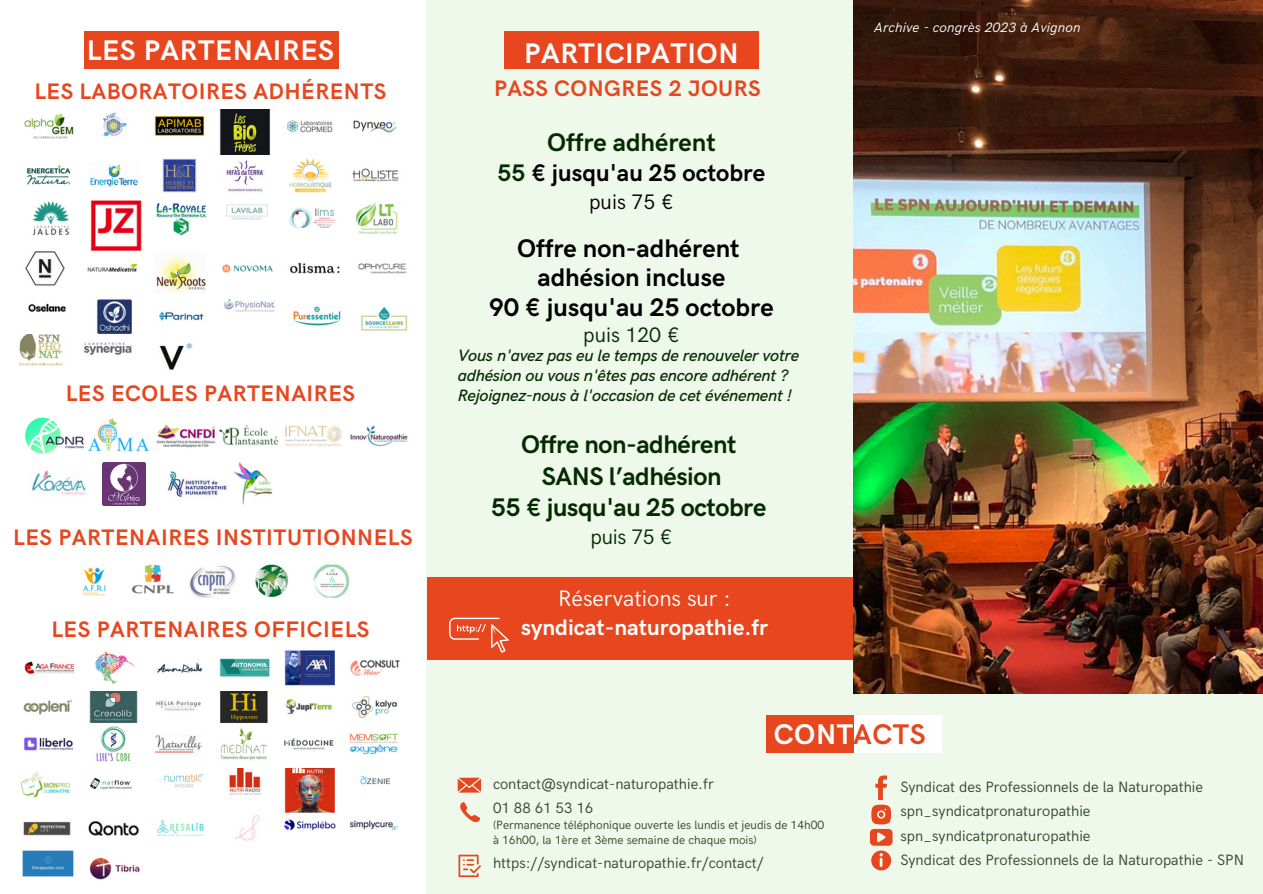
<style>
.page{position:relative;width:1263px;height:894px;background:#fff}
.page>*{position:absolute;margin:0;border:0;box-sizing:border-box;transform-origin:0 0}
.t1{font:700 28.5px "HK Grotesk";letter-spacing:.02em;color:#fff}
.t2{font:700 25.5px/31.5px "HK Grotesk";letter-spacing:-.015em;color:#042b00;text-align:center}
.t3{font:700 25.5px/29.2px "HK Grotesk";color:#000;text-align:center}
.t4{font:700 24px "HK Grotesk";color:#000}
.t5{font:700 22.5px "HK Grotesk";letter-spacing:.025em;color:#e7461e}
.t6{font:700 22.5px/28.2px "HK Grotesk";color:#fff;text-align:center}
.t7{font:21px "HK Grotesk";color:#042b00}
.t8{font:21px "HK Grotesk";color:#000}
.t9{font:italic 500 16.5px/20.2px "HK Grotesk";letter-spacing:-.015em;color:#042b00}
.t10{font:15px "HK Grotesk";color:#314528}
.t11{font:italic 13.65px "HK Grotesk";letter-spacing:.01em;color:#fefefe}
.t12{font:12px/15px "HK Grotesk";color:#314528}
.s1{color:#042b00}
.s2{font-weight:400}
.s3{color:#e7461e}
</style>
<div class="page">
<div style="left:84px;top:32px;width:254px;height:37px;background:#e7461e"></div>
<div style="left:426px;top:0;width:428px;height:893px;background:#eef8eb"></div>
<div style="left:427px;top:577px;width:427px;height:82px;background:#e7461e"></div>
<div style="left:504px;top:32px;width:254px;height:37px;background:#e7461e"></div>
<svg style="left:449px;top:617px;width:60px;height:35px"></svg>
<img style="left:854px;top:0;width:409px;height:694px">
<div style="left:850px;top:694px;width:413px;height:199px;background:#eef8eb"></div>
<div style="left:766px;top:714px;width:88px;height:38px;background:#e7461e"></div>
<div style="left:854px;top:714px;width:88px;height:38px;background:#fff"></div>
<svg style="left:458px;top:777px;width:23px;height:15px"></svg>
<svg style="left:460px;top:802px;width:20px;height:21px"></svg>
<svg style="left:458px;top:854px;width:23px;height:22px"></svg>
<svg style="left:870px;top:775px;width:22px;height:95px"></svg>
<img style="left:82px;top:564px;width:268px;height:34px">
<img style="left:25px;top:417px;width:59px;height:37px">
<img style="left:88px;top:418px;width:61px;height:34px">
<img style="left:219px;top:425px;width:60px;height:20px">
<img style="left:285px;top:425px;width:58px;height:22px">
<img style="left:32px;top:470px;width:54px;height:25px">
<img style="left:227px;top:462px;width:46px;height:42px">
<img style="left:167px;top:471px;width:60px;height:26px">
<img style="left:156px;top:424px;width:60px;height:24px">
<img style="left:350px;top:425px;width:58px;height:22px">
<img style="left:103px;top:462px;width:43px;height:43px">
<img style="left:24px;top:650px;width:376px;height:36px">
<img style="left:23px;top:815px;width:237px;height:26px">
<img style="left:156px;top:768px;width:234px;height:44px">
<img style="left:24px;top:726px;width:374px;height:36px">
<img style="left:23px;top:691px;width:374px;height:32px">
<img style="left:22px;top:850px;width:118px;height:30px">
<img style="left:284px;top:819px;width:52px;height:12px">
<img style="left:342px;top:805px;width:56px;height:26px">
<img style="left:90px;top:777px;width:42px;height:13px">
<img style="left:20px;top:772px;width:51px;height:26px">
<img style="left:24px;top:109px;width:374px;height:46px">
<img style="left:25px;top:250px;width:382px;height:44px">
<img style="left:27px;top:158px;width:372px;height:35px">
<img style="left:32px;top:200px;width:366px;height:50px">
<img style="left:19px;top:333px;width:174px;height:37px">
<img style="left:28px;top:299px;width:380px;height:34px">
<p class="t1" style="left:87px;top:35px;width:249px">LES PARTENAIRES</p>
<p class="t5" style="left:34px;top:79px;width:353px">LES LABORATOIRES ADHÉRENTS</p>
<p class="t5" style="left:66px;top:381px;width:291px">LES ECOLES PARTENAIRES</p>
<h4 class="t5" style="left:13px;top:525px;width:401px">LES PARTENAIRES INSTITUTIONNELS</h4>
<h1 class="t5" style="left:51px;top:616px;width:319px">LES PARTENAIRES OFFICIELS</h1>
<h3 class="t1" style="left:524px;top:37px;width:216px">PARTICIPATION</h3>
<h2 class="t5" style="left:494px;top:76px;width:268px">PASS CONGRES 2 JOURS</h2>
<p class="t2" style="left:547px;top:128px;width:170px">Offre adhérent</p>
<p class="t4" style="left:498px;top:159px;width:269px"><span class="s1">55</span> € jusqu'au 25 octobre</p>
<p class="t8" style="left:589px;top:190px;width:86px">puis 75 €</p>
<p class="t3" style="left:489px;top:235px;width:286px">Offre non-adhérent adhésion incluse<br>90 € jusqu'au 25 octobre</p>
<p class="t7" style="left:583px;top:322px;width:98px">puis 120 €</p>
<p class="t9" style="left:458px;top:345px;width:343px">Vous n'avez pas eu le temps de renouveler votre adhésion ou vous n'êtes pas encore adhérent ?<br>Rejoignez-nous à l'occasion de cet événement !</p>
<p class="t2" style="left:491px;top:429px;width:276px">Offre non-adhérent<br>SANS l’adhésion<br>55 € jusqu'au 25 octobre</p>
<p class="t7" style="left:591px;top:525px;width:84px">puis 75 €</p>
<h2 class="t6" style="left:521px;top:585px;width:248px"><span class="s2">Réservations sur : </span>syndicat-naturopathie.fr</h2>
<h5 class="t11" style="left:874px;top:20px;width:208px">Archive - congrès 2023 à Avignon</h5>
<h3 class="t1" style="left:774px;top:717px;width:153px">CONT<span class="s3">ACTS</span></h3>
<p class="t10" style="left:493px;top:775px;width:222px">contact@syndicat-naturopathie.fr</p>
<p class="t10" style="left:493px;top:799px;width:102px">01 88 61 53 16</p>
<p class="t12" style="left:493px;top:817px;width:333px">(Permanence téléphonique ouverte les lundis et jeudis de 14h00 à 16h00, la 1ère et 3ème semaine de chaque mois)</p>
<p class="t10" style="left:493px;top:854px;width:272px">https://syndicat-naturopathie.fr/contact/</p>
<p class="t10" style="left:900px;top:778px;width:304px">Syndicat des Professionnels de la Naturopathie</p>
<h3 class="t10" style="left:900px;top:802px;width:192px">spn_syndicatpronaturopathie</h3>
<p class="t10" style="left:900px;top:826px;width:192px">spn_syndicatpronaturopathie</p>
<p class="t10" style="left:900px;top:851px;width:345px">Syndicat des Professionnels de la Naturopathie - SPN</p>
</div>
